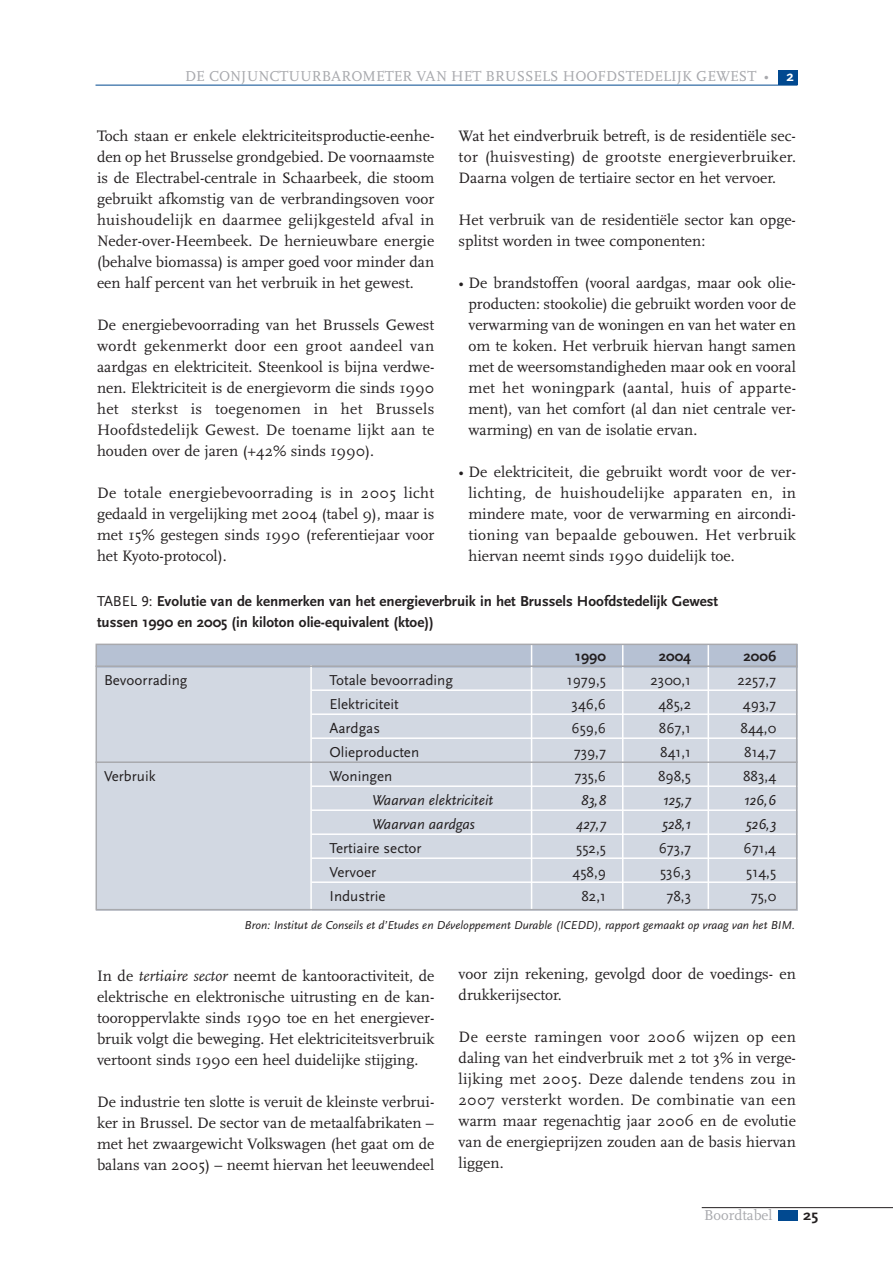
<style>
.page{position:relative;width:893px;height:1263px;background:#fff}
.page>*{position:absolute;margin:0;border:0;box-sizing:border-box;transform-origin:0 0}
.t1{font:15.75px/21px "Scala";color:#231f20;text-align:justify}
.t2{font:15px "Scala Sans";color:#231f20}
.t3{font:700 15px/21px "Scala Sans";color:#231f20}
.t4{font:15px "Scala";color:#a8a9ad}
.t5{font:italic 15px "Scala Sans";color:#231f20}
.t6{font:700 15px "Scala Sans";color:#231f20;scale:1.1 1}
.t7{font:italic 12px "Scala Sans";color:#231f20}
.s1{font-family:"Scala Sans";font-weight:700;color:#014990}
.s2{font-family:"Scala Sans";font-weight:700;color:#fff}
.s3{font-weight:400}
.s4{font-family:"Scala Sans Caps";font-weight:400}
.s5{font-style:italic}
</style>
<div class="page">
<hr style="left:701px;top:1207px;width:191px;height:1px;background:#231f20">
<div style="left:777px;top:1211px;width:20px;height:10px;background:#014990"></div>
<div style="left:777px;top:70px;width:20px;height:15px;background:#014990"></div>
<hr style="left:95px;top:85px;width:702px;height:1px;background:#014990">
<div style="left:95px;top:662px;width:702px;height:248px;background:#d2d8e2"></div>
<div style="left:95px;top:644px;width:702px;height:23px;background:#b6c1d3"></div>
<hr style="left:707px;top:643px;width:2px;height:266px;background:#fff">
<hr style="left:622px;top:644px;width:1px;height:265px;background:#fff">
<hr style="left:531px;top:644px;width:1px;height:265px;background:#fff">
<hr style="left:310px;top:665px;width:2px;height:245px;background:#fff">
<hr style="left:95px;top:665px;width:702px;height:2px;background:#a8a9ad">
<hr style="left:311px;top:689px;width:486px;height:2px;background:#fff">
<hr style="left:311px;top:713px;width:486px;height:2px;background:#fff">
<hr style="left:311px;top:737px;width:486px;height:2px;background:#fff">
<hr style="left:95px;top:761px;width:702px;height:2px;background:#a8a9ad">
<hr style="left:311px;top:785px;width:486px;height:2px;background:#fff">
<hr style="left:311px;top:809px;width:486px;height:2px;background:#fff">
<hr style="left:311px;top:833px;width:486px;height:2px;background:#fff">
<hr style="left:311px;top:857px;width:486px;height:2px;background:#fff">
<hr style="left:311px;top:881px;width:486px;height:2px;background:#fff">
<div style="left:95px;top:644px;width:702px;height:266px;border:2px solid #a8a9ad"></div>
<p class="t4" style="left:185px;top:70px;width:610px">DE CONJUNCTUURBAROMETER VAN HET BRUSSELS HOOFDSTEDELIJK GEWEST • <span class="s1">1</span><span class="s2">2</span></p>
<p class="t1" style="left:458px;top:126px;width:339px">Wat het eindverbruik betreft, is de residentiële sec&shy;tor (huisvesting) de grootste energieverbruiker.<br>Daarna volgen de tertiaire sector en het vervoer.</p>
<p class="t1" style="left:458px;top:210px;width:339px">Het verbruik van de residentiële sector kan opge&shy;splitst worden in twee componenten:</p>
<p class="t1" style="left:468px;top:273px;width:329px;text-indent:-10px">• De brandstoffen (vooral aardgas, maar ook olie&shy;producten: stookolie) die gebruikt worden voor de verwarming van de woningen en van het water en om te koken. Het verbruik hiervan hangt samen met de weersomstandigheden maar ook en vooral met het woningpark (aantal, huis of apparte&shy;ment), van het comfort (al dan niet centrale ver&shy;warming) en van de isolatie ervan.</p>
<p class="t1" style="left:468px;top:462px;width:329px;text-indent:-10px">• De elektriciteit, die gebruikt wordt voor de ver&shy;lichting, de huishoudelijke apparaten en, in mindere mate, voor de verwarming en aircondi&shy;tioning van bepaalde gebouwen. Het verbruik hiervan neemt sinds 1990 duidelijk toe.</p>
<p class="t3" style="left:97px;top:592px;width:622px"><span class="s3">TABEL</span> <span class="s4">9</span><span class="s3">:</span> Evolutie van de kenmerken van het energieverbruik in het Brussels Hoofdstedelijk Gewest tussen 1990 en 2005 (in kiloton olie-equivalent (ktoe))</p>
<p class="t1" style="left:97px;top:127px;width:339px">Toch staan er enkele elektriciteitsproductie-eenhe&shy;den op het Brusselse grondgebied. De voornaamste is de Electrabel-centrale in Schaarbeek, die stoom gebruikt afkomstig van de verbrandingsoven voor huishoudelijk en daarmee gelijkgesteld afval in Neder-over-Heembeek. De hernieuwbare energie (behalve biomassa) is amper goed voor minder dan een half percent van het verbruik in het gewest.</p>
<p class="t1" style="left:97px;top:316px;width:339px">De energiebevoorrading van het Brussels Gewest wordt gekenmerkt door een groot aandeel van aardgas en elektriciteit. Steenkool is bijna verdwe&shy;nen. Elektriciteit is de energievorm die sinds 1990 het sterkst is toegenomen in het Brussels Hoofdstedelijk Gewest. De toename lijkt aan te houden over de jaren (+42% sinds 1990).</p>
<p class="t1" style="left:97px;top:484px;width:339px">De totale energiebevoorrading is in 2005 licht gedaald in vergelijking met 2004 (tabel 9), maar is met 15% gestegen sinds 1990 (referentiejaar voor het Kyoto-protocol).</p>
<p class="t3" style="left:575px;top:647px;width:32px">1990</p>
<p class="t3" style="left:658px;top:647px;width:34px">2004</p>
<p class="t3" style="left:743px;top:647px;width:34px">2006</p>
<p class="t2" style="left:104px;top:674px;width:85px">Bevoorrading</p>
<p class="t2" style="left:329px;top:674px;width:125px">Totale bevoorrading</p>
<p class="t2" style="left:567px;top:674px;width:41px">1979,5</p>
<p class="t2" style="left:650px;top:674px;width:42px">2300,1</p>
<p class="t2" style="left:737px;top:674px;width:40px">2257,7</p>
<p class="t2" style="left:329px;top:698px;width:71px">Elektriciteit</p>
<p class="t2" style="left:571px;top:698px;width:36px">346,6</p>
<p class="t2" style="left:658px;top:698px;width:34px">485,2</p>
<p class="t2" style="left:743px;top:698px;width:35px">493,7</p>
<p class="t2" style="left:329px;top:722px;width:52px">Aardgas</p>
<p class="t2" style="left:571px;top:722px;width:36px">659,6</p>
<p class="t2" style="left:659px;top:722px;width:34px">867,1</p>
<p class="t2" style="left:740px;top:722px;width:37px">844,0</p>
<p class="t2" style="left:329px;top:746px;width:91px">Olieproducten</p>
<p class="t2" style="left:573px;top:746px;width:34px">739,7</p>
<p class="t2" style="left:660px;top:746px;width:32px">841,1</p>
<p class="t2" style="left:744px;top:746px;width:33px">814,7</p>
<p class="t2" style="left:104px;top:770px;width:53px">Verbruik</p>
<p class="t2" style="left:329px;top:770px;width:64px">Woningen</p>
<p class="t2" style="left:574px;top:770px;width:33px">735,6</p>
<p class="t2" style="left:658px;top:770px;width:35px">898,5</p>
<p class="t2" style="left:743px;top:770px;width:35px">883,4</p>
<p class="t5" style="left:372px;top:794px;width:123px">Waarvan elektriciteit</p>
<p class="t5" style="left:581px;top:794px;width:27px">83,8</p>
<p class="t5" style="left:663px;top:794px;width:30px">125,7</p>
<p class="t5" style="left:744px;top:794px;width:34px">126,6</p>
<p class="t5" style="left:372px;top:818px;width:104px">Waarvan aardgas</p>
<p class="t5" style="left:576px;top:818px;width:31px">427,7</p>
<p class="t5" style="left:661px;top:818px;width:31px">528,1</p>
<p class="t5" style="left:745px;top:818px;width:32px">526,3</p>
<p class="t2" style="left:329px;top:842px;width:94px">Tertiaire sector</p>
<p class="t2" style="left:576px;top:842px;width:31px">552,5</p>
<p class="t2" style="left:658px;top:842px;width:34px">673,7</p>
<p class="t2" style="left:743px;top:842px;width:34px">671,4</p>
<p class="t2" style="left:329px;top:866px;width:48px">Vervoer</p>
<p class="t2" style="left:572px;top:866px;width:35px">458,9</p>
<p class="t2" style="left:660px;top:866px;width:33px">536,3</p>
<p class="t2" style="left:746px;top:866px;width:31px">514,5</p>
<p class="t2" style="left:329px;top:890px;width:57px">Industrie</p>
<p class="t2" style="left:581px;top:890px;width:26px">82,1</p>
<p class="t2" style="left:666px;top:890px;width:26px">78,3</p>
<p class="t2" style="left:750px;top:890px;width:27px">75,0</p>
<p class="t7" style="left:245px;top:920px;width:552px">Bron: Institut de Conseils et d’Etudes en Développement Durable (ICEDD), rapport gemaakt op vraag van het BIM.</p>
<p class="t1" style="left:97px;top:967px;width:339px">In de <span class="s5">tertiaire sector</span> neemt de kantooractiviteit, de elektrische en elektronische uitrusting en de kan&shy;tooroppervlakte sinds 1990 toe en het energiever&shy;bruik volgt die beweging. Het elektriciteitsverbruik vertoont sinds 1990 een heel duidelijke stijging.</p>
<p class="t1" style="left:97px;top:1093px;width:339px">De industrie ten slotte is veruit de kleinste verbrui&shy;ker in Brussel. De sector van de metaalfabrikaten – met het zwaargewicht Volkswagen (het gaat om de balans van 2005) – neemt hiervan het leeuwendeel</p>
<p class="t1" style="left:458px;top:964px;width:339px">voor zijn rekening, gevolgd door de voedings- en drukkerijsector.</p>
<p class="t1" style="left:458px;top:1027px;width:339px">De eerste ramingen voor 2006 wijzen op een daling van het eindverbruik met 2 tot 3% in verge&shy;lijking met 2005. Deze dalende tendens zou in 2007 versterkt worden. De combinatie van een warm maar regenachtig jaar 2006 en de evolutie van de energieprijzen zouden aan de basis hiervan liggen.</p>
<p class="t4" style="left:704px;top:1209px;width:70px">Boordtabel</p>
<p class="t6" style="left:803px;top:1209px;width:15px">25</p>
</div>
